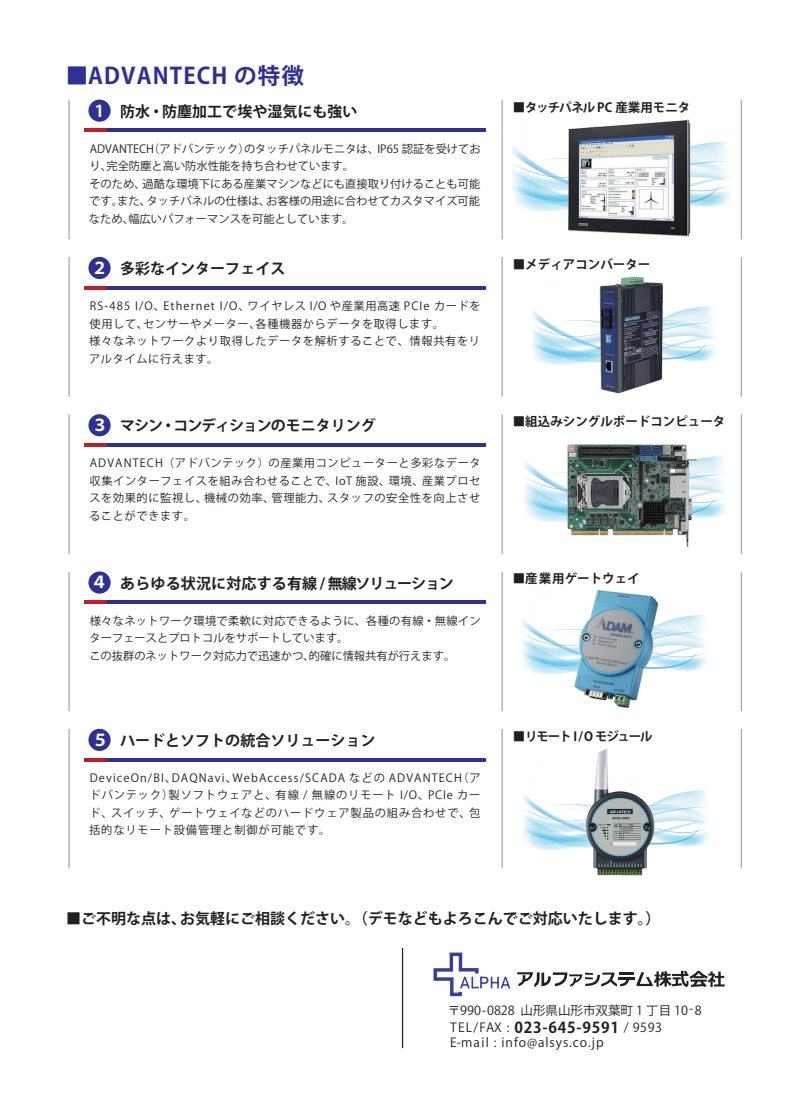
<style>
.page{position:relative;width:805px;height:1113px;background:#fff}
.page>*{position:absolute;margin:0;border:0;box-sizing:border-box;transform-origin:0 0}
.t1{font:700 22.5px "Koz Go Pr 6 N";letter-spacing:.05em;color:#2e3092}
.t2{font:700 15px "Koz Go Pr 6 N";color:#231f20}
.t3{font:700 15px "Koz Go Pr 6 N";letter-spacing:-.075em;color:#231f20}
.t4{font:700 12.5px "Koz Go Pr 6 N";color:#231f20}
.t5{font:12.5px/17.5px "Koz Go Pr 6 N";color:#231f20}
.t6{font:12.5px "Koz Go Pr 6 N";letter-spacing:.075em;color:#231f20}
.t7{font:700 12.5px "Koz Go Pr 6 N";letter-spacing:-.1em;color:#231f20}
.t8{font:11.25px/17.5px "Koz Go Pr 6 N";letter-spacing:.025em;color:#231f20;text-align:justify}
.t9{font:11.25px/17.5px "Koz Go Pr 6 N";color:#231f20}
.t10{font:11.25px/17.5px "Koz Go Pr 6 N";letter-spacing:.05em;color:#231f20}
.s1{font-size:16.25px;color:#fff}
.s2{font-weight:700;font-size:15px}
</style>
<div class="page">
<img style="left:532px;top:276px;width:183px;height:118px">
<svg style="left:433px;top:952px;width:77px;height:44px"></svg>
<svg style="left:517px;top:970px;width:207px;height:17px"></svg>
<hr style="left:402px;top:948px;width:1px;height:100px;background:#231f20">
<img style="left:512px;top:119px;width:218px;height:118px">
<hr style="left:68px;top:100px;width:2px;height:139px;background:#a8a9ad">
<hr style="left:740px;top:100px;width:1px;height:139px;background:#a8a9ad">
<hr style="left:501px;top:100px;width:1px;height:139px;background:#a8a9ad">
<hr style="left:84px;top:128px;width:401px;height:4px;background:#2e3092">
<hr style="left:84px;top:128px;width:23px;height:4px;background:#be1d2c">
<div style="left:88px;top:100px;width:23px;height:22px;background:#2e3092;border-radius:50%"></div>
<hr style="left:68px;top:257px;width:2px;height:140px;background:#a8a9ad">
<hr style="left:740px;top:257px;width:1px;height:140px;background:#a8a9ad">
<hr style="left:501px;top:257px;width:1px;height:140px;background:#a8a9ad">
<hr style="left:84px;top:286px;width:401px;height:4px;background:#2e3092">
<hr style="left:84px;top:286px;width:23px;height:4px;background:#be1d2c">
<div style="left:88px;top:257px;width:23px;height:22px;background:#2e3092;border-radius:50%"></div>
<hr style="left:68px;top:414px;width:2px;height:140px;background:#a8a9ad">
<hr style="left:740px;top:414px;width:1px;height:140px;background:#a8a9ad">
<hr style="left:501px;top:414px;width:1px;height:140px;background:#a8a9ad">
<hr style="left:84px;top:443px;width:401px;height:4px;background:#2e3092">
<hr style="left:84px;top:443px;width:23px;height:4px;background:#be1d2c">
<div style="left:88px;top:414px;width:23px;height:22px;background:#2e3092;border-radius:50%"></div>
<hr style="left:68px;top:572px;width:2px;height:139px;background:#a8a9ad">
<hr style="left:740px;top:572px;width:1px;height:139px;background:#a8a9ad">
<hr style="left:501px;top:572px;width:1px;height:139px;background:#a8a9ad">
<hr style="left:84px;top:600px;width:401px;height:4px;background:#2e3092">
<hr style="left:84px;top:600px;width:23px;height:4px;background:#be1d2c">
<div style="left:88px;top:571px;width:23px;height:22px;background:#2e3092;border-radius:50%"></div>
<hr style="left:68px;top:729px;width:2px;height:139px;background:#a8a9ad">
<hr style="left:740px;top:729px;width:1px;height:139px;background:#a8a9ad">
<hr style="left:501px;top:729px;width:1px;height:139px;background:#a8a9ad">
<svg style="left:107px;top:758px;width:378px;height:3px"></svg>
<svg style="left:84px;top:758px;width:23px;height:3px"></svg>
<div style="left:88px;top:729px;width:23px;height:22px;background:#2e3092;border-radius:50%"></div>
<img style="left:524px;top:444px;width:202px;height:103px">
<img style="left:522px;top:590px;width:184px;height:118px">
<img style="left:523px;top:748px;width:185px;height:128px">
<h1 class="t1" style="left:66px;top:63px;width:240px">■ADVANTECH の特徴</h1>
<h2 class="t2" style="left:95px;top:103px;width:264px"><span class="s1">1</span> 防水・防塵加工で埃や湿気にも強い</h2>
<p class="t4" style="left:512px;top:100px;width:179px">■タッチパネルPC 産業用モニタ</p>
<p class="t9" style="left:89px;top:140px;width:393px">ADVANTECH（アドバンテック）のタッチパネルモニタは、IP65 認証を受けており、完全防塵と高い防水性能を持ち合わせています。<br>そのため、過酷な環境下にある産業マシンなどにも直接取り付けることも可能です。また、タッチパネルの仕様は、お客様の用途に合わせてカスタマイズ可能なため、幅広いパフォーマンスを可能としています。</p>
<h2 class="t2" style="left:91px;top:260px;width:195px"><span class="s1">２</span> 多彩なインターフェイス</h2>
<p class="t4" style="left:512px;top:257px;width:139px">■メディアコンバーター</p>
<p class="t10" style="left:89px;top:297px;width:393px">RS-485 I/O、Ethernet I/O、ワイヤレス I/O や産業用高速 PCIe カードを使用して、センサーやメーター、各種機器からデータを取得します。<br>様々なネットワークより取得したデータを解析することで、情報共有をリアルタイムに行えます。</p>
<h2 class="t3" style="left:92px;top:417px;width:285px"><span class="s1">３</span> マシン・コンディションのモニタリング</h2>
<p class="t4" style="left:512px;top:414px;width:214px">■組込みシングルボードコンピュータ</p>
<p class="t8" style="left:89px;top:455px;width:393px">ADVANTECH（アドバンテック）の産業用コンピューターと多彩なデータ収集インターフェイスを組み合わせることで、IoT 施設、環境、産業プロセスを効果的に監視し、機械の効率、管理能力、スタッフの安全性を向上させることができます。</p>
<h2 class="t2" style="left:91px;top:575px;width:364px"><span class="s1">４</span> あらゆる状況に対応する有線 / 無線ソリューション</h2>
<p class="t4" style="left:512px;top:572px;width:128px">■産業用ゲートウェイ</p>
<p class="t9" style="left:89px;top:612px;width:393px">様々なネットワーク環境で柔軟に対応できるように、各種の有線・無線インターフェースとプロトコルをサポートしています。<br>この抜群のネットワーク対応力で迅速かつ、的確に情報共有が行えます。</p>
<h2 class="t2" style="left:92px;top:732px;width:285px"><span class="s1">５</span> ハードとソフトの統合ソリューション</h2>
<p class="t7" style="left:512px;top:729px;width:141px">■リモート I/O モジュール</p>
<p class="t8" style="left:89px;top:769px;width:393px">DeviceOn/BI、DAQNavi、WebAccess/SCADA などの ADVANTECH（アドバンテック）製ソフトウェアと、有線 / 無線のリモート I/O、PCIe カード、スイッチ、ゲートウェイなどのハードウェア製品の組み合わせで、包括的なリモート設備管理と制御が可能です。</p>
<h2 class="t2" style="left:66px;top:910px;width:595px">■ご不明な点は、お気軽にご相談ください。（デモなどもよろこんでご対応いたします。）</h2>
<p class="t5" style="left:447px;top:1001px;width:255px">〒990-0828 山形県山形市双葉町 1 丁目 10-8<br>TEL/FAX : <span class="s2">023-645-9591</span> / 9593</p>
<p class="t6" style="left:450px;top:1035px;width:155px">E-mail : info@alsys.co.jp</p>
</div>
